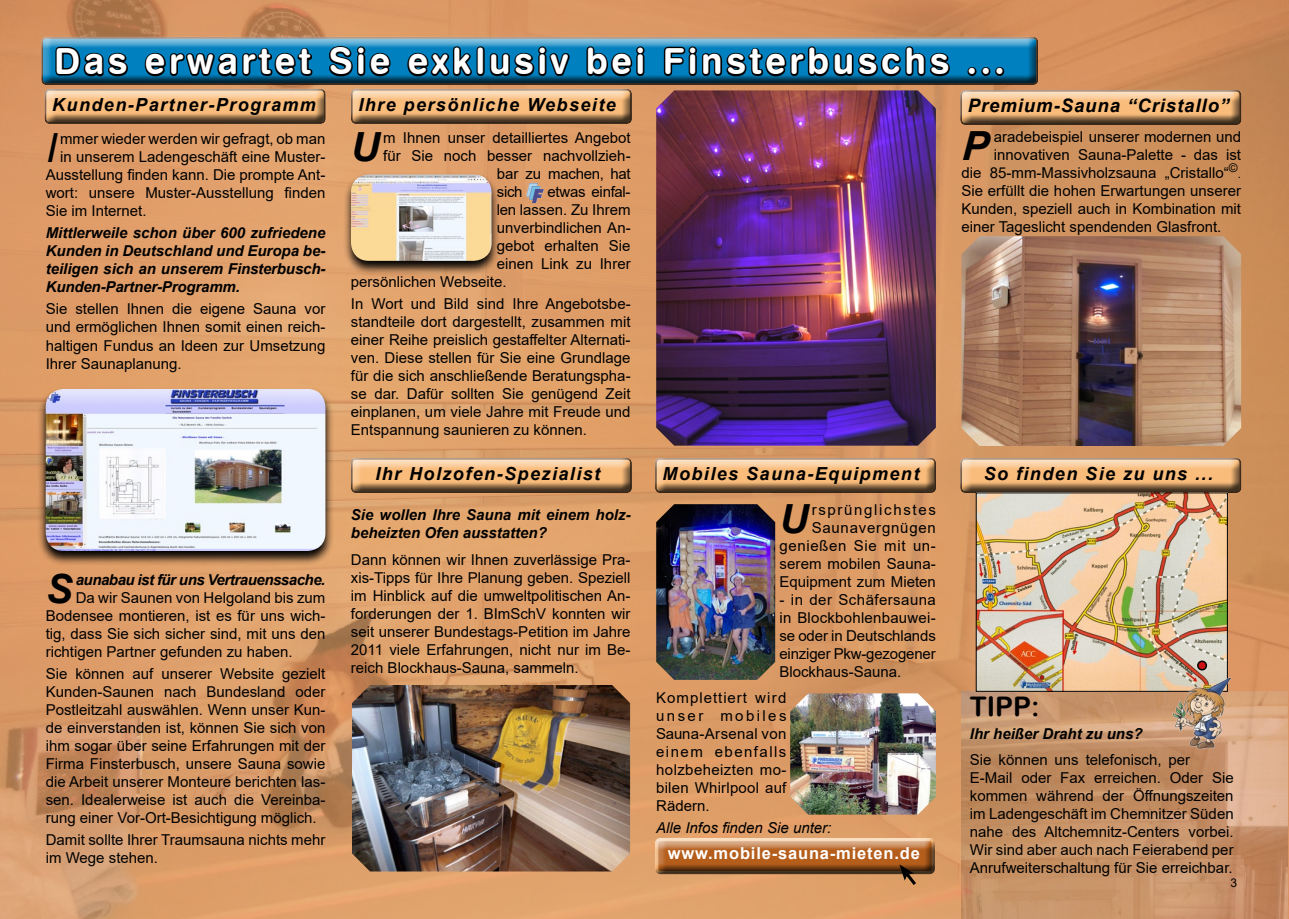
<style>
.page{position:relative;width:1289px;height:919px;background:#fff}
.page>*{position:absolute;margin:0;border:0;box-sizing:border-box;transform-origin:0 0}
.t1{font:italic 700 40.2px "Arial";color:#000}
.t2{font:italic 40.2px "Arial";color:#000}
.t3{font:36px "Swiss 721 BT Bold Rounded";letter-spacing:.1em;color:#fff}
.t4{font:27px "Arial Rounded MT Bold";color:#000}
.t5{font:italic 700 18.6px "Arial";letter-spacing:.05em;color:#000}
.t6{font:italic 700 18px "Arial";letter-spacing:.08em;color:#000}
.t7{font:700 16.5px "Arial";letter-spacing:.05em;color:#fff}
.t8{font:15px/18px "Arial";color:#000;text-align:justify}
.t9{font:italic 700 15px/18px "Arial";letter-spacing:-.01em;color:#000;text-align:justify}
.t10{font:15px/18px "Arial";letter-spacing:.04em;color:#000;text-align:right}
.t11{font:italic 700 15px "Arial";letter-spacing:-.03em;color:#000}
.t12{font:15px "Arial";letter-spacing:-.02em;color:#000}
.t13{font:italic 15px "Arial";color:#000}
.t14{font:12px "Arial";color:#000}
.s1{font-weight:700;font-style:italic}
</style>
<div class="page">
<img style="left:0;top:0;width:1288px;height:918px">
<img style="left:961px;top:691px;width:326px;height:227px">
<div style="left:343px;top:452px;width:289px;height:42px;background:#000;opacity:.75"></div>
<div style="left:647px;top:452px;width:289px;height:42px;background:#000;opacity:.75"></div>
<img style="left:352px;top:685px;width:278px;height:186px">
<img style="left:526px;top:183px;width:18px;height:20px">
<div style="left:952px;top:452px;width:289px;height:42px;background:#000;opacity:.75"></div>
<img style="left:656px;top:504px;width:119px;height:175px">
<div style="left:641px;top:824px;width:306px;height:63px;background:#000;opacity:.75"></div>
<svg style="left:899px;top:864px;width:20px;height:24px"></svg>
<div style="left:952px;top:85px;width:289px;height:41px;background:#ce905c"></div>
<img style="left:656px;top:125px;width:279px;height:320px">
<svg style="left:342px;top:172px;width:163px;height:108px;background:#b38057"></svg>
<img style="left:351px;top:174px;width:140px;height:87px">
<svg style="left:37px;top:386px;width:302px;height:185px;background:#ad7d53"></svg>
<img style="left:46px;top:389px;width:279px;height:162px">
<img style="left:790px;top:693px;width:145px;height:121px">
<img style="left:961px;top:236px;width:280px;height:210px">
<div style="left:33px;top:33px;width:1005px;height:54px;background:#000;opacity:.75"></div>
<svg style="left:42px;top:38px;width:1199px;height:87px;background:#757673"></svg>
<img style="left:977px;top:494px;width:248px;height:195px">
<div style="left:1197px;top:661px;width:9px;height:8px;background:#cd1013;border-radius:50%"></div>
<div style="left:1196px;top:660px;width:10px;height:10px;border:2px solid #000;border-radius:50%"></div>
<img style="left:1167px;top:673px;width:69px;height:79px">
<p class="t3" style="left:54px;top:39px;width:952px">Das erwartet Sie exklusiv bei Finsterbuschs ...</p>
<p class="t6" style="left:52px;top:93px;width:265px">Kunden-Partner-Programm</p>
<p class="t6" style="left:358px;top:93px;width:259px">Ihre persönliche Webseite</p>
<p class="t2" style="left:46px;top:122px;width:13px">I</p>
<p class="t8" style="left:60px;top:129px;width:267px">mmer wieder werden wir gefragt, ob man</p>
<p class="t8" style="left:60px;top:147px;width:267px">in unserem Ladengeschäft eine Muster-</p>
<p class="t8" style="left:46px;top:165px;width:281px">Ausstellung finden kann. Die prompte Ant-</p>
<p class="t8" style="left:46px;top:183px;width:281px">wort: unsere Muster-Ausstellung finden</p>
<p class="t8" style="left:46px;top:201px;width:102px">Sie im Internet.</p>
<p class="t9" style="left:46px;top:224px;width:281px">Mittlerweile schon über 600 zufriedene Kunden in Deutschland und Europa be&shy;teiligen sich an unserem Finsterbusch-Kunden-Partner-Programm.</p>
<p class="t8" style="left:46px;top:300px;width:281px">Sie stellen Ihnen die eigene Sauna vor und ermöglichen Ihnen somit einen reich&shy;haltigen Fundus an Ideen zur Umsetzung Ihrer Saunaplanung.</p>
<p class="t1" style="left:46px;top:561px;width:28px">S</p>
<p class="t11" style="left:76px;top:569px;width:251px">aunabau ist für uns Vertrauenssache.</p>
<p class="t8" style="left:76px;top:588px;width:251px">Da wir Saunen von Helgoland bis zum</p>
<p class="t8" style="left:46px;top:606px;width:281px">Bodensee montieren, ist es für uns wich-</p>
<p class="t8" style="left:46px;top:624px;width:281px">tig, dass Sie sich sicher sind, mit uns den</p>
<p class="t8" style="left:46px;top:642px;width:248px">richtigen Partner gefunden zu haben.</p>
<p class="t8" style="left:46px;top:664px;width:281px">Sie können auf unserer Website gezielt Kunden-Saunen nach Bundesland oder Postleitzahl auswählen. Wenn unser Kun&shy;de einverstanden ist, können Sie sich von ihm sogar über seine Erfahrungen mit der Firma Finsterbusch, unsere Sauna sowie die Arbeit unserer Monteure berichten las&shy;sen. Idealerweise ist auch die Vereinba&shy;rung einer Vor-Ort-Besichtigung möglich.</p>
<p class="t8" style="left:46px;top:830px;width:281px">Damit sollte Ihrer Traumsauna nichts mehr im Wege stehen.</p>
<p class="t1" style="left:351px;top:120px;width:30px">U</p>
<p class="t8" style="left:383px;top:128px;width:249px">m Ihnen unser detailliertes Angebot</p>
<p class="t8" style="left:383px;top:146px;width:249px">für Sie noch besser nachvollzieh-</p>
<p class="t12" style="left:497px;top:163px;width:135px">bar zu machen, hat</p>
<p class="t8" style="left:497px;top:182px;width:27px">sich</p>
<p class="t12" style="left:547px;top:181px;width:85px">etwas einfal-</p>
<p class="t8" style="left:497px;top:200px;width:135px">len lassen. Zu Ihrem</p>
<p class="t8" style="left:497px;top:218px;width:135px">unverbindlichen An-</p>
<p class="t8" style="left:497px;top:236px;width:135px">gebot erhalten Sie</p>
<p class="t8" style="left:497px;top:254px;width:135px">einen Link zu Ihrer</p>
<p class="t8" style="left:351px;top:272px;width:157px">persönlichen Webseite.</p>
<p class="t8" style="left:351px;top:295px;width:281px">In Wort und Bild sind Ihre Angebotsbe&shy;standteile dort dargestellt, zusammen mit einer Reihe preislich gestaffelter Alternati&shy;ven. Diese stellen für Sie eine Grundlage für die sich anschließende Beratungspha&shy;se dar. Dafür sollten Sie genügend Zeit einplanen, um viele Jahre mit Freude und Entspannung saunieren zu können.</p>
<p class="t6" style="left:375px;top:461px;width:226px">Ihr Holzofen-Spezialist</p>
<p class="t9" style="left:351px;top:506px;width:281px">Sie wollen Ihre Sauna mit einem holz&shy;beheizten Ofen ausstatten?</p>
<p class="t8" style="left:351px;top:550px;width:281px">Dann können wir Ihnen zuverlässige Pra&shy;xis-Tipps für Ihre Planung geben. Speziell im Hinblick auf die umweltpolitischen An&shy;forderungen der 1. BImSchV konnten wir seit unserer Bundestags-Petition im Jahre 2011 viele Erfahrungen, nicht nur im Be&shy;reich Blockhaus-Sauna, sammeln.</p>
<p class="t5" style="left:967px;top:93px;width:263px">Premium-Sauna “Cristallo”</p>
<p class="t1" style="left:961px;top:119px;width:28px">P</p>
<p class="t8" style="left:961px;top:128px;width:281px;text-align:right">aradebeispiel unserer modernen und innovativen Sauna-Palette - das ist<br>die 85-mm-Massivholzsauna „Cristallo“<sup>©</sup></p>
<p class="t14" style="left:1237px;top:166px;width:5px">.</p>
<p class="t8" style="left:961px;top:182px;width:281px">Sie erfüllt die hohen Erwartungen unserer Kunden, speziell auch in Kombination mit einer Tageslicht spendenden Glasfront.</p>
<p class="t6" style="left:662px;top:461px;width:258px">Mobiles Sauna-Equipment</p>
<p class="t6" style="left:983px;top:461px;width:231px">So finden Sie zu uns ...</p>
<p class="t1" style="left:779px;top:492px;width:30px">U</p>
<p class="t10" style="left:779px;top:501px;width:158px">rsprünglichstes<br>Saunavergnügen genießen Sie mit un&shy;serem mobilen Sauna-<br>Equipment zum Mieten</p>
<p class="t8" style="left:779px;top:591px;width:158px">- in der Schäfersauna in Blockbohlenbauwei&shy;se oder in Deutschlands einziger Pkw-gezogener Blockhaus-Sauna.</p>
<p class="t8" style="left:656px;top:689px;width:132px">Komplettiert wird unser mobiles Sauna-Arsenal von einem ebenfalls holzbeheizten mo&shy;bilen Whirlpool auf Rädern.</p>
<p class="t13" style="left:656px;top:817px;width:177px">Alle Infos finden Sie unter:</p>
<p class="t7" style="left:667px;top:841px;width:253px">www.mobile-sauna-mieten.de</p>
<p class="t4" style="left:969px;top:690px;width:71px">TIPP:</p>
<p class="t8" style="left:969px;top:720px;width:222px;line-height:26.5px"><span class="s1">Ihr heißer Draht zu uns?<br></span>Sie können uns telefonisch, per</p>
<p class="t8" style="left:969px;top:768px;width:265px">E-Mail oder Fax erreichen. Oder Sie kommen während der Öffnungszeiten im Ladengeschäft im Chemnitzer Süden nahe des Altchemnitz-Centers vorbei.<br>Wir sind aber auch nach Feierabend per Anrufweiterschaltung für Sie erreichbar.</p>
<p class="t14" style="left:1230px;top:874px;width:8px">3</p>
</div>
